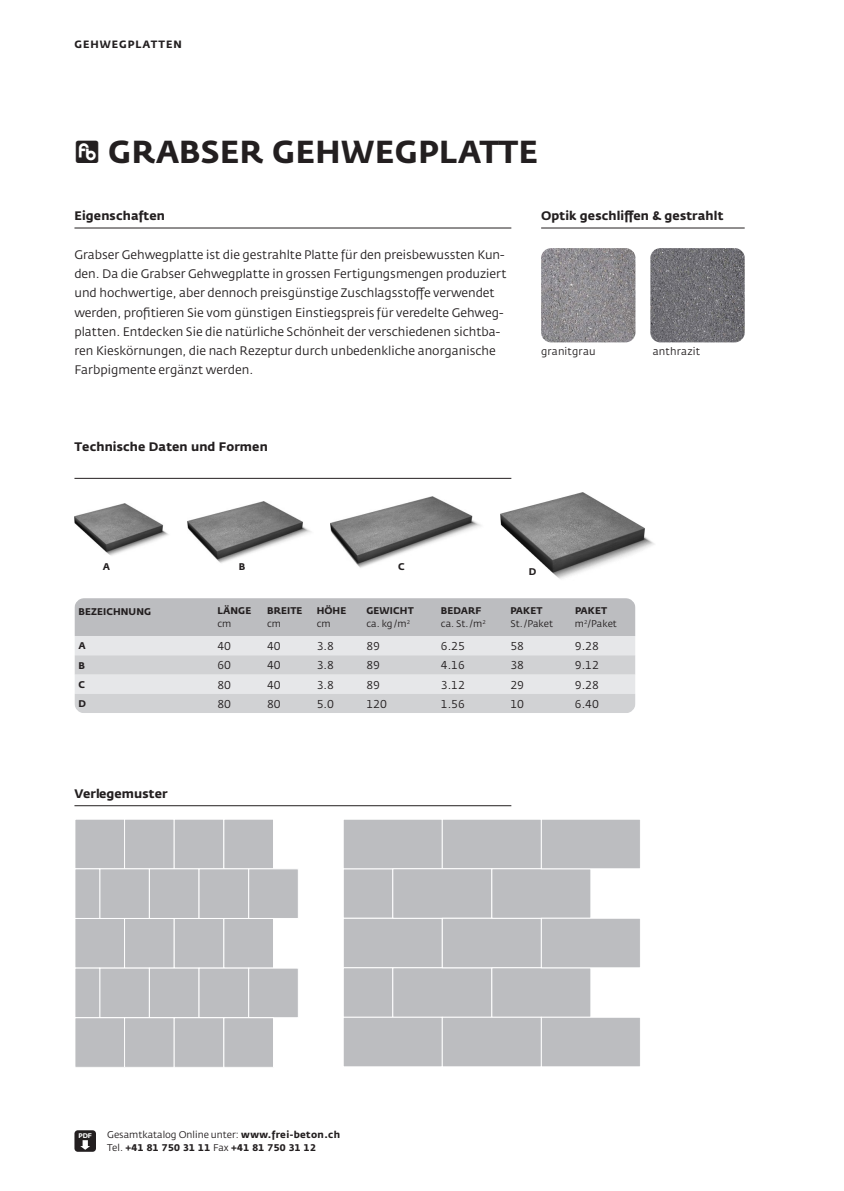
<style>
.page{position:relative;width:844px;height:1191px;background:#fff}
.page>*{position:absolute;margin:0;border:0;box-sizing:border-box;transform-origin:0 0}
.t1{font:700 31.5px "Fedra Sans Pro";letter-spacing:.015em;color:#231f20}
.t2{font:12.25px/19.2px "Fedra Sans Pro";color:#231f20}
.t3{font:700 12.25px "Fedra Sans Pro";letter-spacing:.01em;color:#231f20}
.t4{font:11.38px "Fedra Sans Pro";color:#231f20}
.t5{font:10.5px "Fedra Sans Pro";letter-spacing:.015em;color:#231f20}
.t6{font:700 10.5px "Fedra Sans Pro";letter-spacing:.085em;color:#231f20}
.t7{font:700 9.62px/13.1px "Fedra Sans Pro";letter-spacing:.04em;color:#231f20}
.t8{font:700 9.62px/13.1px "Fedra Sans Pro";letter-spacing:.01em;color:#231f20}
.t9{font:9.62px/13.1px "Fedra Sans Pro";color:#231f20}
.t10{font:6.65px "Fedra Sans Bold TF";color:#fff}
.s1{font-family:"Frei Beton";font-weight:400;font-size:28px}
.s2{font-weight:400}
.s3{font-weight:700}
</style>
<div class="page">
<img style="left:541px;top:248px;width:94px;height:94px">
<img style="left:188px;top:501px;width:123px;height:62px">
<img style="left:330px;top:497px;width:151px;height:71px">
<img style="left:74px;top:503px;width:95px;height:53px">
<img style="left:500px;top:492px;width:154px;height:87px">
<hr style="left:74px;top:228px;width:437px;height:1px;background:#231f20">
<hr style="left:541px;top:228px;width:203px;height:1px;background:#231f20">
<img style="left:650px;top:248px;width:94px;height:94px">
<hr style="left:74px;top:478px;width:437px;height:1px;background:#231f20">
<hr style="left:74px;top:805px;width:437px;height:1px;background:#231f20">
<svg style="left:74px;top:598px;width:561px;height:115px;background:#d1d2d4"></svg>
<div style="left:75px;top:819px;width:49px;height:50px;background:#bcbdc0"></div>
<div style="left:74px;top:818px;width:51px;height:51px;border:1px solid #fff"></div>
<div style="left:124px;top:819px;width:50px;height:50px;background:#bcbdc0"></div>
<div style="left:124px;top:818px;width:51px;height:51px;border:1px solid #fff"></div>
<div style="left:174px;top:819px;width:50px;height:50px;background:#bcbdc0"></div>
<div style="left:174px;top:818px;width:50px;height:51px;border:1px solid #fff"></div>
<div style="left:224px;top:819px;width:49px;height:50px;background:#bcbdc0"></div>
<div style="left:223px;top:818px;width:51px;height:51px;border:1px solid #fff"></div>
<div style="left:99px;top:868px;width:51px;height:51px;background:#bcbdc0;border:1px solid #fff"></div>
<div style="left:149px;top:868px;width:50px;height:51px;background:#bcbdc0;border:1px solid #fff"></div>
<div style="left:198px;top:868px;width:51px;height:51px;background:#bcbdc0;border:1px solid #fff"></div>
<div style="left:248px;top:868px;width:51px;height:51px;background:#bcbdc0;border:1px solid #fff"></div>
<div style="left:75px;top:869px;width:25px;height:49px;background:#bcbdc0"></div>
<div style="left:74px;top:868px;width:26px;height:51px;border:1px solid #fff"></div>
<div style="left:75px;top:918px;width:49px;height:50px;background:#bcbdc0"></div>
<div style="left:74px;top:918px;width:51px;height:50px;border:1px solid #fff"></div>
<div style="left:124px;top:918px;width:51px;height:50px;background:#bcbdc0;border:1px solid #fff"></div>
<div style="left:174px;top:918px;width:50px;height:50px;background:#bcbdc0;border:1px solid #fff"></div>
<div style="left:223px;top:918px;width:51px;height:50px;background:#bcbdc0;border:1px solid #fff"></div>
<div style="left:99px;top:967px;width:51px;height:51px;background:#bcbdc0;border:1px solid #fff"></div>
<div style="left:149px;top:967px;width:50px;height:51px;background:#bcbdc0;border:1px solid #fff"></div>
<div style="left:198px;top:967px;width:51px;height:51px;background:#bcbdc0;border:1px solid #fff"></div>
<div style="left:248px;top:967px;width:51px;height:51px;background:#bcbdc0;border:1px solid #fff"></div>
<div style="left:75px;top:968px;width:25px;height:49px;background:#bcbdc0"></div>
<div style="left:74px;top:967px;width:26px;height:51px;border:1px solid #fff"></div>
<div style="left:75px;top:1017px;width:49px;height:50px;background:#bcbdc0"></div>
<div style="left:74px;top:1017px;width:51px;height:50px;border:1px solid #fff"></div>
<div style="left:124px;top:1017px;width:50px;height:50px;background:#bcbdc0"></div>
<div style="left:124px;top:1017px;width:51px;height:50px;border:1px solid #fff"></div>
<div style="left:174px;top:1017px;width:50px;height:50px;background:#bcbdc0"></div>
<div style="left:174px;top:1017px;width:50px;height:50px;border:1px solid #fff"></div>
<div style="left:224px;top:1017px;width:49px;height:50px;background:#bcbdc0"></div>
<div style="left:223px;top:1017px;width:51px;height:50px;border:1px solid #fff"></div>
<div style="left:343px;top:868px;width:50px;height:50px;background:#bcbdc0;border:1px solid #fff"></div>
<div style="left:343px;top:917px;width:99px;height:51px;background:#bcbdc0;border:1px solid #fff"></div>
<div style="left:343px;top:967px;width:50px;height:50px;background:#bcbdc0;border:1px solid #fff"></div>
<div style="left:343px;top:819px;width:99px;height:49px;background:#bcbdc0"></div>
<div style="left:343px;top:819px;width:99px;height:50px;border:1px solid #fff"></div>
<div style="left:392px;top:967px;width:100px;height:50px;background:#bcbdc0;border:1px solid #fff"></div>
<div style="left:343px;top:1017px;width:99px;height:49px;background:#bcbdc0"></div>
<div style="left:343px;top:1016px;width:99px;height:51px;border:1px solid #fff"></div>
<div style="left:442px;top:819px;width:99px;height:49px;background:#bcbdc0"></div>
<div style="left:441px;top:819px;width:100px;height:50px;border:1px solid #fff"></div>
<div style="left:392px;top:868px;width:100px;height:50px;background:#bcbdc0;border:1px solid #fff"></div>
<div style="left:441px;top:917px;width:100px;height:51px;background:#bcbdc0;border:1px solid #fff"></div>
<div style="left:491px;top:967px;width:100px;height:50px;background:#bcbdc0;border:1px solid #fff"></div>
<div style="left:442px;top:1017px;width:99px;height:49px;background:#bcbdc0"></div>
<div style="left:441px;top:1016px;width:100px;height:51px;border:1px solid #fff"></div>
<div style="left:491px;top:868px;width:100px;height:50px;background:#bcbdc0;border:1px solid #fff"></div>
<div style="left:541px;top:918px;width:99px;height:49px;background:#bcbdc0"></div>
<div style="left:540px;top:917px;width:100px;height:51px;border:1px solid #fff"></div>
<div style="left:541px;top:819px;width:99px;height:49px;background:#bcbdc0"></div>
<div style="left:540px;top:819px;width:100px;height:50px;border:1px solid #fff"></div>
<div style="left:541px;top:1017px;width:99px;height:49px;background:#bcbdc0"></div>
<div style="left:540px;top:1016px;width:100px;height:51px;border:1px solid #fff"></div>
<div style="left:74px;top:1130px;width:22px;height:21px;background:#231f20;border-radius:3px"></div>
<svg style="left:80px;top:1140px;width:10px;height:9px"></svg>
<p class="t6" style="left:74px;top:38px;width:109px">GEHWEGPLATTEN</p>
<h1 class="t1" style="left:74px;top:132px;width:465px"><span class="s1">f</span> GRABSER GEHWEGPLATTE</h1>
<p class="t3" style="left:74px;top:208px;width:92px">Eigenschaften</p>
<p class="t2" style="left:74px;top:245px;width:433px">Grabser Gehwegplatte ist die gestrahlte Platte für den preisbewussten Kun&shy;den. Da die Grabser Gehwegplatte in grossen Fertigungsmengen produziert und hochwertige, aber dennoch preisgünstige Zuschlagsstoffe verwendet werden, profitieren Sie vom günstigen Einstiegspreis für veredelte Gehweg&shy;platten. Entdecken Sie die natürliche Schönheit der verschiedenen sichtba&shy;ren Kieskörnungen, die nach Rezeptur durch unbedenkliche anorganische Farbpigmente ergänzt werden.</p>
<p class="t3" style="left:74px;top:439px;width:195px">Technische Daten und Formen</p>
<p class="t3" style="left:541px;top:208px;width:184px">Optik geschliffen &amp; gestrahlt</p>
<p class="t5" style="left:541px;top:345px;width:56px">granitgrau</p>
<p class="t5" style="left:652px;top:345px;width:49px">anthrazit</p>
<p class="t8" style="left:103px;top:560px;width:9px">A</p>
<p class="t8" style="left:239px;top:560px;width:8px">B</p>
<p class="t8" style="left:398px;top:560px;width:8px">C</p>
<p class="t8" style="left:528px;top:565px;width:9px">D</p>
<p class="t8" style="left:78px;top:605px;width:74px">BEZEICHNUNG</p>
<p class="t8" style="left:217px;top:604px;width:35px">LÄNGE</p>
<p class="t9" style="left:217px;top:617px;width:15px">cm</p>
<p class="t8" style="left:267px;top:604px;width:37px">BREITE</p>
<p class="t9" style="left:267px;top:617px;width:15px">cm</p>
<p class="t8" style="left:317px;top:604px;width:31px">HÖHE</p>
<p class="t9" style="left:317px;top:617px;width:15px">cm</p>
<p class="t8" style="left:366px;top:604px;width:49px">GEWICHT <span class="s2">ca. kg /m</span><sup>2</sup></p>
<p class="t9" style="left:441px;top:604px;width:46px"><span class="s3">BEDARF </span>ca. St./m<sup>2</sup></p>
<p class="t8" style="left:510px;top:604px;width:34px">PAKET</p>
<p class="t9" style="left:510px;top:617px;width:44px">St./Paket</p>
<p class="t9" style="left:574px;top:604px;width:43px"><span class="s3">PAKET </span>m<sup>2</sup>/Paket</p>
<p class="t8" style="left:78px;top:639px;width:9px">A</p>
<p class="t4" style="left:217px;top:639px;width:15px">40</p>
<p class="t4" style="left:267px;top:639px;width:15px">40</p>
<p class="t4" style="left:317px;top:639px;width:19px">3.8</p>
<p class="t4" style="left:366px;top:639px;width:15px">89</p>
<p class="t4" style="left:441px;top:639px;width:25px">6.25</p>
<p class="t4" style="left:510px;top:639px;width:15px">58</p>
<p class="t4" style="left:574px;top:639px;width:25px">9.28</p>
<p class="t8" style="left:78px;top:658px;width:8px">B</p>
<p class="t4" style="left:217px;top:658px;width:15px">60</p>
<p class="t4" style="left:267px;top:658px;width:15px">40</p>
<p class="t4" style="left:317px;top:658px;width:19px">3.8</p>
<p class="t4" style="left:366px;top:658px;width:15px">89</p>
<p class="t4" style="left:441px;top:658px;width:25px">4.16</p>
<p class="t4" style="left:510px;top:658px;width:15px">38</p>
<p class="t4" style="left:574px;top:658px;width:25px">9.12</p>
<p class="t8" style="left:78px;top:678px;width:8px">C</p>
<p class="t4" style="left:217px;top:677px;width:15px">80</p>
<p class="t4" style="left:267px;top:677px;width:15px">40</p>
<p class="t4" style="left:317px;top:677px;width:19px">3.8</p>
<p class="t4" style="left:366px;top:677px;width:15px">89</p>
<p class="t4" style="left:441px;top:677px;width:25px">3.12</p>
<p class="t4" style="left:510px;top:677px;width:15px">29</p>
<p class="t4" style="left:574px;top:677px;width:25px">9.28</p>
<p class="t8" style="left:78px;top:697px;width:9px">D</p>
<p class="t4" style="left:217px;top:696px;width:15px">80</p>
<p class="t4" style="left:267px;top:696px;width:15px">80</p>
<p class="t4" style="left:317px;top:696px;width:19px">5.0</p>
<p class="t4" style="left:366px;top:696px;width:22px">120</p>
<p class="t4" style="left:441px;top:696px;width:25px">1.56</p>
<p class="t4" style="left:510px;top:696px;width:15px">10</p>
<p class="t4" style="left:574px;top:696px;width:25px">6.40</p>
<p class="t3" style="left:74px;top:786px;width:95px">Verlegemuster</p>
<p class="t10" style="left:78px;top:1131px;width:15px">PDF</p>
<p class="t7" style="left:107px;top:1128px;width:234px"><span class="s2">Gesamtkatalog Online unter:</span> www.frei-beton.ch<br><span class="s2">Tel.</span> +41 81 750 31 11 <span class="s2">Fax</span> +41 81 750 31 12</p>
</div>
